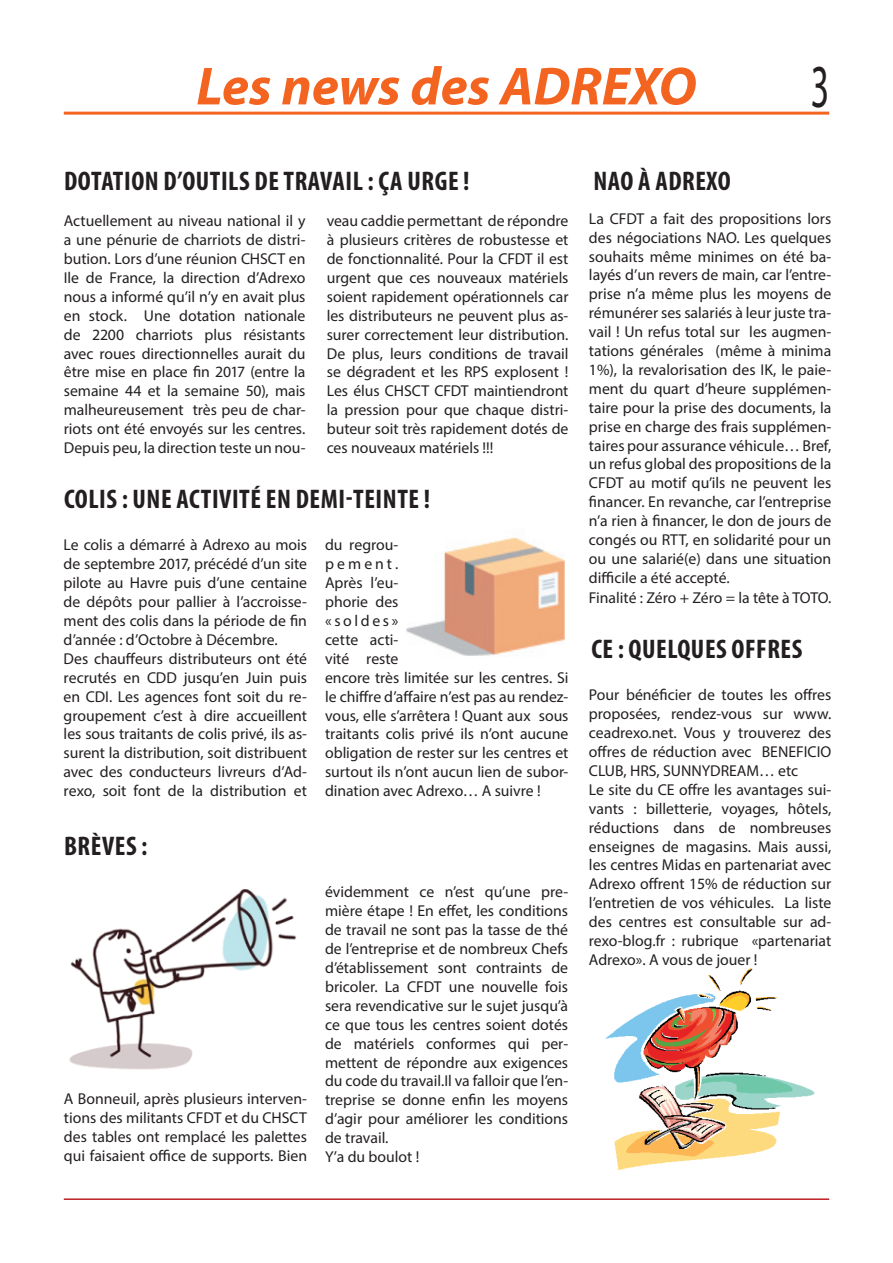
<style>
.page{position:relative;width:893px;height:1263px;background:#fff}
.page>*{position:absolute;margin:0;border:0;box-sizing:border-box;transform-origin:0 0}
.t1{font:61.2px "Myriad Pro";color:#231f20;scale:.59 1}
.t2{font:italic 700 54px "Myriad Pro";color:#f36421}
.t3{font:700 condensed 27px "Myriad Pro";letter-spacing:.02em;color:#231f20}
.t4{font:15.75px/18.9px "Myriad Pro";color:#231f20}
</style>
<div class="page">
<img style="left:606px;top:968px;width:209px;height:203px">
<hr style="left:64px;top:1198px;width:765px;height:2px;background:#bf2025">
<hr style="left:64px;top:112px;width:765px;height:3px;background:#f36421">
<img style="left:69px;top:890px;width:228px;height:180px">
<img style="left:407px;top:537px;width:158px;height:119px">
<h2 class="t2" style="left:196px;top:51px;width:502px">Les news des ADREXO</h2>
<h1 class="t1" style="left:811px;top:48px;width:33px">3</h1>
<h3 class="t3" style="left:64px;top:164px;width:407px">DOTATION D’OUTILS DE TRAVAIL : ÇA URGE !</h3>
<h3 class="t3" style="left:593px;top:164px;width:138px">NAO À ADREXO</h3>
<p class="t4" style="left:64px;top:211px;width:243px;text-align:justify">Actuellement au niveau national il y a une pénurie de charriots de distri&shy;bution. Lors d’une réunion CHSCT en Ile de France, la direction d’Adrexo nous a informé qu’il n’y en avait plus en stock. Une dotation nationale de 2200 charriots plus résistants avec roues directionnelles aurait du être mise en place fin 2017 (entre la semaine 44 et la semaine 50), mais malheureusement très peu de char&shy;riots ont été envoyés sur les centres.<br>Depuis peu, la direction teste un nou-</p>
<p class="t4" style="left:327px;top:211px;width:243px;text-align:justify">veau caddie permettant de répondre à plusieurs critères de robustesse et de fonctionnalité. Pour la CFDT il est urgent que ces nouveaux matériels soient rapidement opérationnels car les distributeurs ne peuvent plus as&shy;surer correctement leur distribution.<br>De plus, leurs conditions de travail se dégradent et les RPS explosent !<br>Les élus CHSCT CFDT maintiendront la pression pour que chaque distri&shy;buteur soit très rapidement dotés de ces nouveaux matériels !!!</p>
<p class="t4" style="left:589px;top:209px;width:244px">La CFDT a fait des propositions lors des négociations NAO. Les quelques souhaits même minimes on été ba&shy;layés d’un revers de main, car l’entre&shy;prise n’a même plus les moyens de rémunérer ses salariés à leur juste tra&shy;vail ! Un refus total sur les augmen&shy;tations générales (même à minima 1%), la revalorisation des IK, le paie&shy;ment du quart d’heure supplémen&shy;taire pour la prise des documents, la prise en charge des frais supplémen&shy;taires pour assurance véhicule… Bref, un refus global des propositions de la CFDT au motif qu’ils ne peuvent les financer. En revanche, car l’entreprise n’a rien à financer, le don de jours de congés ou RTT, en solidarité pour un ou une salarié(e) dans une situation difficile a été accepté.<br>Finalité : Zéro + Zéro = la tête à TOTO.</p>
<h3 class="t3" style="left:64px;top:482px;width:367px">COLIS : UNE ACTIVITÉ EN DEMI-TEINTE !</h3>
<p class="t4" style="left:64px;top:535px;width:245px">Le colis a démarré à Adrexo au mois de septembre 2017, précédé d’un site pilote au Havre puis d’une centaine de dépôts pour pallier à l’accroisse&shy;ment des colis dans la période de fin d’année : d’Octobre à Décembre.<br>Des chauffeurs distributeurs ont été recrutés en CDD jusqu’en Juin puis en CDI. Les agences font soit du re&shy;groupement c’est à dire accueillent les sous traitants de colis privé, ils as&shy;surent la distribution, soit distribuent avec des conducteurs livreurs d’Ad&shy;rexo, soit font de la distribution et</p>
<p class="t4" style="left:325px;top:535px;width:245px">du regrou-<br>pement.<br>Après l’eu-<br>phorie des<br>«soldes»<br>cette acti-<br>vité reste<br>encore très limitée sur les centres. Si le chiffre d’affaire n’est pas au rendez&shy;vous, elle s’arrêtera ! Quant aux sous traitants colis privé ils n’ont aucune obligation de rester sur les centres et surtout ils n’ont aucun lien de subor&shy;dination avec Adrexo… A suivre !</p>
<h3 class="t3" style="left:591px;top:632px;width:213px">CE : QUELQUES OFFRES</h3>
<p class="t4" style="left:589px;top:685px;width:244px">Pour bénéficier de toutes les offres proposées, rendez-vous sur www. ceadrexo.net. Vous y trouverez des offres de réduction avec BENEFICIO CLUB, HRS, SUNNYDREAM… etc<br>Le site du CE offre les avantages sui&shy;vants : billetterie, voyages, hôtels, réductions dans de nombreuses enseignes de magasins. Mais aussi, les centres Midas en partenariat avec Adrexo offrent 15% de réduction sur l’entretien de vos véhicules. La liste des centres est consultable sur ad&shy;rexo-blog.fr : rubrique «partenariat Adrexo». A vous de jouer !</p>
<h3 class="t3" style="left:64px;top:829px;width:85px">BRÈVES :</h3>
<p class="t4" style="left:325px;top:882px;width:245px">évidemment ce n’est qu’une pre&shy;mière étape ! En effet, les conditions de travail ne sont pas la tasse de thé de l’entreprise et de nombreux Chefs d’établissement sont contraints de bricoler. La CFDT une nouvelle fois sera revendicative sur le sujet jusqu’à ce que tous les centres soient dotés de matériels conformes qui per&shy;mettent de répondre aux exigences du code du travail.Il va falloir que l’en&shy;treprise se donne enfin les moyens d’agir pour améliorer les conditions de travail.<br>Y’a du boulot !</p>
<p class="t4" style="left:64px;top:1089px;width:245px;text-align:justify">A Bonneuil, après plusieurs interven&shy;tions des militants CFDT et du CHSCT des tables ont remplacé les palettes qui faisaient office de supports. Bien</p>
</div>
